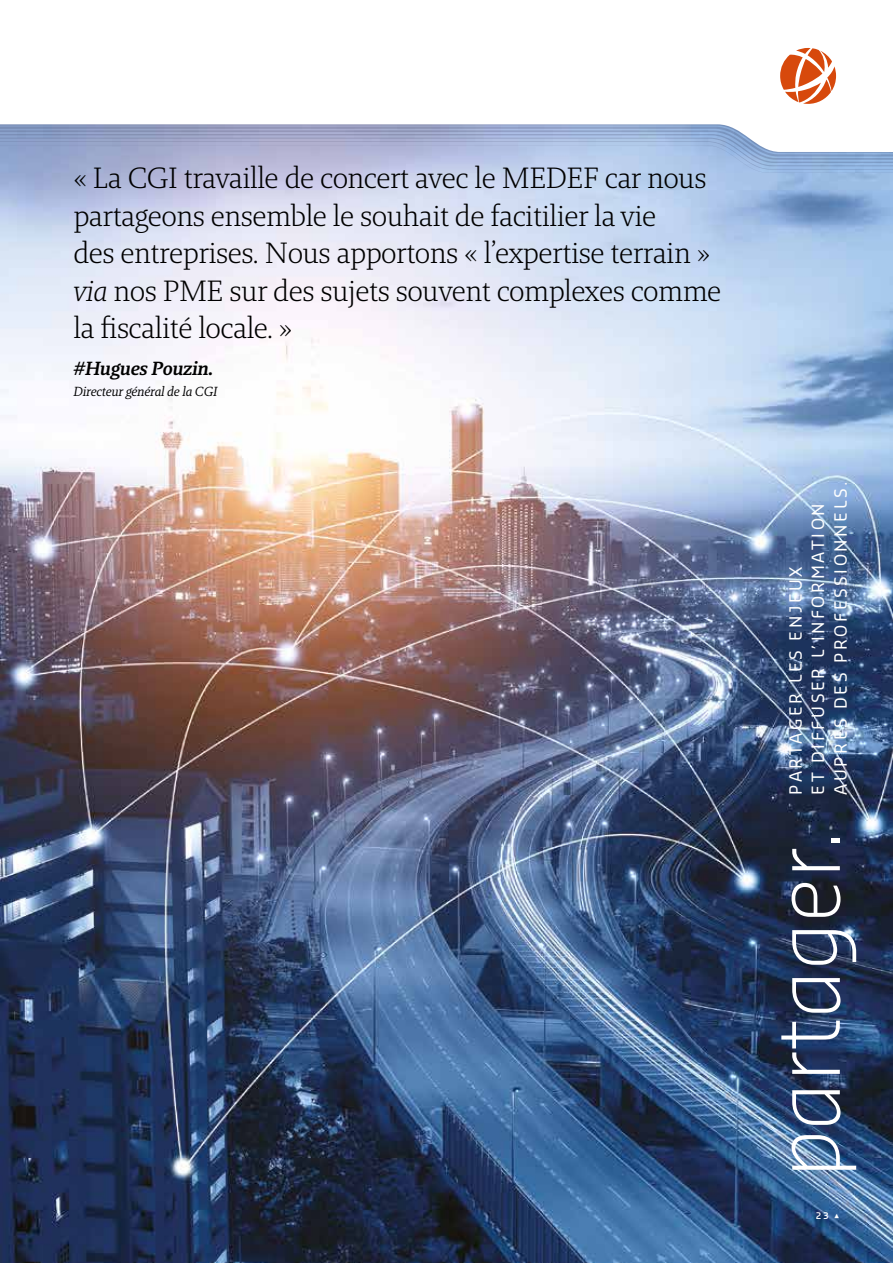
<style>
.page{position:relative;width:893px;height:1263px;background:#fff}
.page>*{position:absolute;margin:0;border:0;box-sizing:border-box;transform-origin:0 0}
.t1{font:300 87px "Sansa Pro";color:#fff}
.t2{font:300 30px/37.5px "Brando";letter-spacing:-.02em;color:#000}
.t3{font:italic 600 19.5px "Brando";letter-spacing:-.02em;color:#000}
.t4{font:16.5px/22.5px "Sansa Pro";letter-spacing:.16em;color:#fff}
.t5{font:italic 13.5px "Brando";letter-spacing:-.02em;color:#000}
.t6{font:600 9px "Sansa Pro";color:#fff}
.s1{font-style:italic}
</style>
<div class="page">
<img style="left:0;top:173px;width:893px;height:1090px">
<svg style="left:0;top:152px;width:893px;height:21px;background:#abbadd"></svg>
<svg style="left:0;top:47px;width:837px;height:105px"></svg>
<svg style="left:780px;top:48px;width:56px;height:56px"></svg>
<svg style="left:835px;top:1214px;width:4px;height:4px"></svg>
<p class="t2" style="left:73px;top:159px;width:650px">« La CGI travaille de concert avec le MEDEF car nous partageons ensemble le souhait de facitilier la vie<br>des entreprises. Nous apportons « l’expertise terrain » <span class="s1">via</span> nos PME sur des sujets souvent complexes comme la fiscalité locale. »</p>
<p class="t3" style="left:73px;top:355px;width:142px">#Hugues Pouzin.</p>
<p class="t5" style="left:73px;top:382px;width:146px">Directeur général de la CGI</p>
<p class="t4" style="left:784px;top:794px;width:315px;rotate:-90deg">PARTAGER LES ENJEUX<br>ET DIFFUSER L’INFORMATION<br>AUPRÈS DES PROFESSIONNELS.</p>
<h1 class="t1" style="left:750px;top:1178px;width:351px;rotate:-90deg">partager.</h1>
<p class="t6" style="left:816px;top:1210px;width:14px">23</p>
</div>
